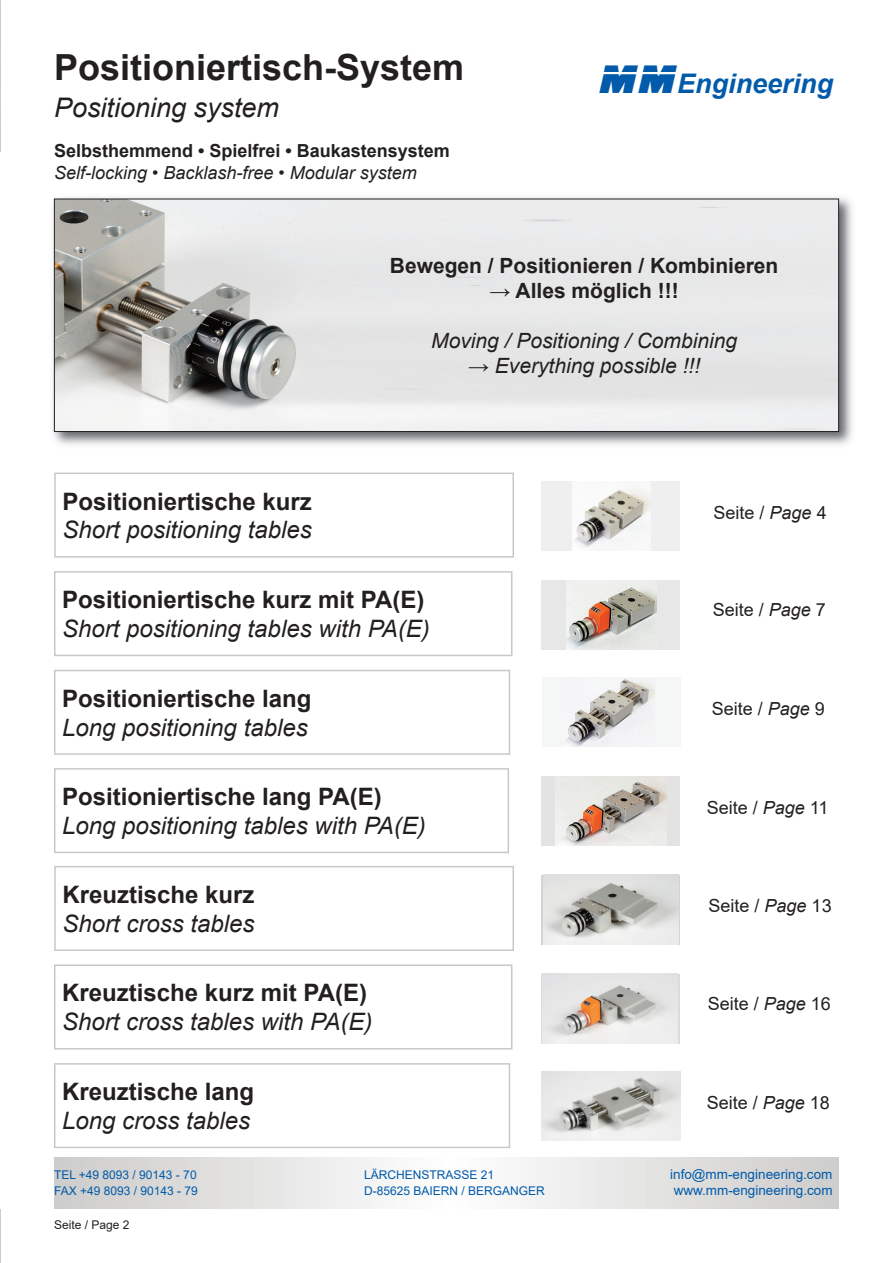
<style>
.page{position:relative;width:893px;height:1263px;background:#fff}
.page>*{position:absolute;margin:0;border:0;box-sizing:border-box;transform-origin:0 0}
.t1{font:700 36px "Arial";color:#231f20}
.t2{font:italic 27px "Arial";color:#231f20}
.t3{font:italic 700 27px "Arial";color:#015aaa}
.t4{font:italic 24px "Arial";color:#231f20}
.t5{font:700 24px "Arial";color:#231f20}
.t6{font:italic 21px "Arial";color:#231f20}
.t7{font:700 21px "Arial";color:#231f20}
.t8{font:18px "Arial";color:#231f20}
.t9{font:italic 18px "Arial";color:#231f20}
.t10{font:700 18px "Arial";color:#231f20}
.t11{font:13.5px "Arial";color:#015aaa}
.t12{font:12px "Arial";color:#015aaa}
.t13{font:12px "Arial";color:#231f20}
.s1{font-family:"Amtec";font-weight:400;font-style:normal;font-size:42px}
.s2{font-style:italic}
</style>
<div class="page">
<img style="left:0;top:0;width:1px;height:152px">
<img style="left:0;top:1209px;width:1px;height:54px">
<div style="left:541px;top:777px;width:138px;height:69px;background:#e4e3e3"></div>
<img style="left:556px;top:781px;width:111px;height:65px">
<div style="left:542px;top:678px;width:138px;height:69px;background:#f5f6f6"></div>
<img style="left:566px;top:679px;width:88px;height:68px">
<div style="left:541px;top:581px;width:139px;height:69px;background:#e8e7e7"></div>
<img style="left:566px;top:581px;width:90px;height:69px">
<div style="left:541px;top:482px;width:139px;height:69px;background:#eeefee"></div>
<img style="left:573px;top:482px;width:78px;height:69px">
<svg style="left:54px;top:768px;width:455px;height:85px"></svg>
<svg style="left:54px;top:670px;width:456px;height:85px"></svg>
<svg style="left:54px;top:571px;width:458px;height:85px"></svg>
<svg style="left:54px;top:472px;width:460px;height:86px"></svg>
<img style="left:53px;top:197px;width:799px;height:248px">
<img style="left:56px;top:201px;width:781px;height:229px">
<div style="left:54px;top:199px;width:785px;height:233px;border:1px solid #231f20"></div>
<img style="left:542px;top:1071px;width:138px;height:69px">
<div style="left:541px;top:974px;width:139px;height:69px;background:#dcdbda"></div>
<img style="left:543px;top:974px;width:135px;height:69px">
<div style="left:541px;top:875px;width:139px;height:69px;background:linear-gradient(to bottom,#e0e0e1,#ededeb)"></div>
<img style="left:544px;top:875px;width:135px;height:69px">
<svg style="left:54px;top:1063px;width:456px;height:85px"></svg>
<svg style="left:54px;top:964px;width:458px;height:85px"></svg>
<svg style="left:54px;top:866px;width:460px;height:85px"></svg>
<svg style="left:54px;top:1158px;width:785px;height:51px"></svg>
<h1 class="t1" style="left:54px;top:48px;width:412px">Positioniertisch-System</h1>
<p class="t2" style="left:54px;top:92px;width:227px">Positioning system</p>
<p class="t10" style="left:54px;top:141px;width:397px">Selbsthemmend • Spielfrei • Baukastensystem</p>
<p class="t9" style="left:54px;top:162px;width:364px">Self-locking • Backlash-free • Modular system</p>
<p class="t3" style="left:599px;top:68px;width:235px"><span class="s1">MM</span>Engineering</p>
<p class="t5" style="left:62px;top:488px;width:251px">Positioniertische kurz</p>
<p class="t4" style="left:62px;top:517px;width:251px">Short positioning tables</p>
<p class="t7" style="left:390px;top:254px;width:390px">Bewegen / Positionieren / Kombinieren</p>
<p class="t7" style="left:489px;top:279px;width:191px">→ Alles möglich !!!</p>
<p class="t6" style="left:431px;top:329px;width:307px">Moving / Positioning / Combining</p>
<p class="t6" style="left:468px;top:354px;width:234px">→ Everything possible !!!</p>
<p class="t8" style="left:714px;top:503px;width:115px">Seite / <span class="s2">Page</span> 4</p>
<p class="t5" style="left:62px;top:586px;width:364px">Positioniertische kurz mit PA(E)</p>
<p class="t4" style="left:62px;top:615px;width:369px">Short positioning tables with PA(E)</p>
<p class="t5" style="left:62px;top:685px;width:251px">Positioniertische lang</p>
<p class="t4" style="left:62px;top:714px;width:247px">Long positioning tables</p>
<p class="t5" style="left:62px;top:783px;width:321px">Positioniertische lang PA(E)</p>
<p class="t4" style="left:62px;top:812px;width:365px">Long positioning tables with PA(E)</p>
<p class="t5" style="left:62px;top:881px;width:194px">Kreuztische kurz</p>
<p class="t4" style="left:62px;top:910px;width:194px">Short cross tables</p>
<p class="t5" style="left:62px;top:980px;width:306px">Kreuztische kurz mit PA(E)</p>
<p class="t4" style="left:62px;top:1008px;width:312px">Short cross tables with PA(E)</p>
<p class="t5" style="left:62px;top:1078px;width:194px">Kreuztische lang</p>
<p class="t4" style="left:62px;top:1107px;width:190px">Long cross tables</p>
<p class="t8" style="left:713px;top:600px;width:115px">Seite / <span class="s2">Page</span> 7</p>
<p class="t8" style="left:712px;top:699px;width:115px">Seite / <span class="s2">Page</span> 9</p>
<p class="t8" style="left:707px;top:798px;width:123px">Seite / <span class="s2">Page</span> 11</p>
<p class="t8" style="left:709px;top:896px;width:125px">Seite / <span class="s2">Page</span> 13</p>
<p class="t8" style="left:708px;top:993px;width:125px">Seite / <span class="s2">Page</span> 16</p>
<p class="t8" style="left:707px;top:1092px;width:125px">Seite / <span class="s2">Page</span> 18</p>
<p class="t12" style="left:54px;top:1168px;width:144px">TEL +49 8093 / 90143 - 70</p>
<p class="t12" style="left:364px;top:1168px;width:132px">LÄRCHENSTRASSE 21</p>
<p class="t11" style="left:670px;top:1166px;width:164px">info@mm-engineering.com</p>
<p class="t12" style="left:54px;top:1184px;width:145px">FAX +49 8093 / 90143 - 79</p>
<p class="t12" style="left:364px;top:1184px;width:182px">D-85625 BAIERN / BERGANGER</p>
<p class="t11" style="left:674px;top:1183px;width:161px">www.mm-engineering.com</p>
<p class="t13" style="left:54px;top:1218px;width:77px">Seite / Page 2</p>
</div>
